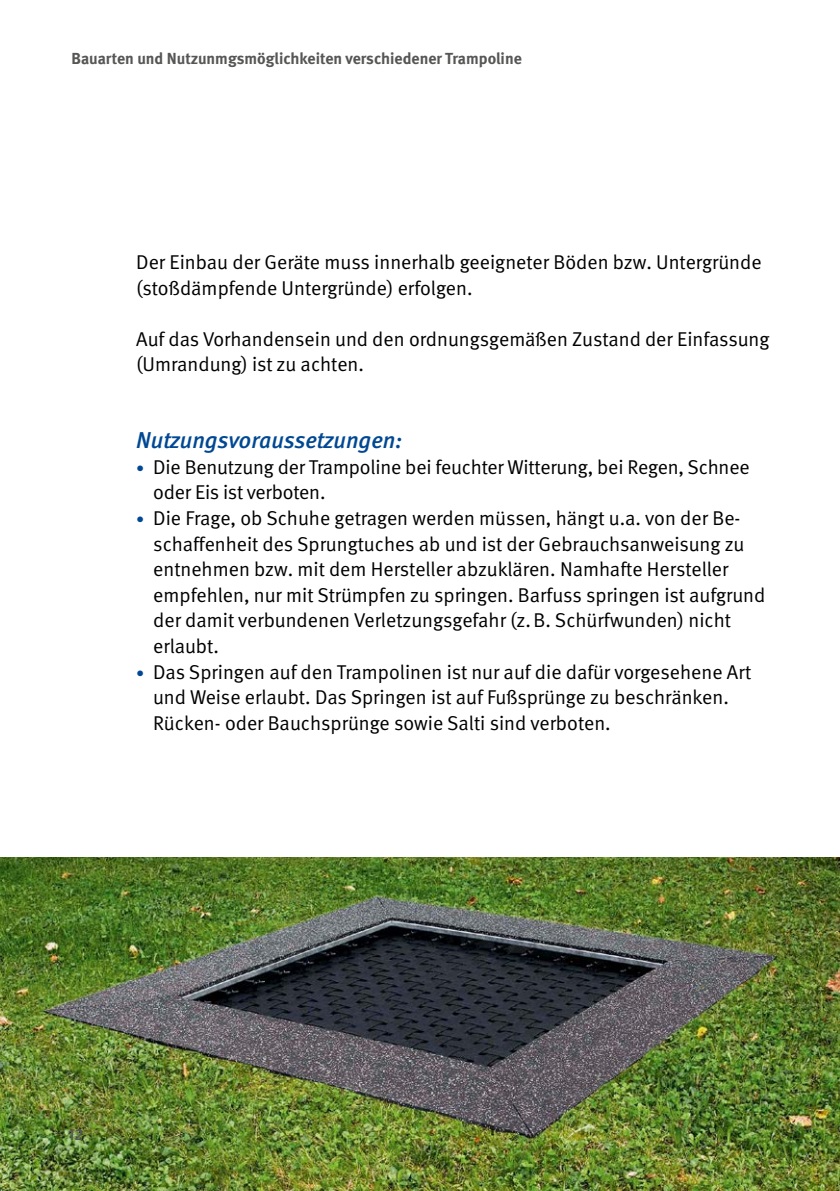
<style>
.page{position:relative;width:840px;height:1191px;background:#fff}
.page>*{position:absolute;margin:0;border:0;box-sizing:border-box;transform-origin:0 0}
.H4_ohne_Zahl{font:italic 500 23px "DGUV Meta";color:#004893}
.FT{font:20px/25.6px "DGUV Meta";color:#000}
.t1{font:700 16px "DGUV Meta";color:#565655}
.t2{font:500 16px "DGUV Meta";color:#565655}
.s1{font-size:16px;color:#004893}
</style>
<div class="page">
<img style="left:0;top:858px;width:839px;height:333px">
<p class="t1" style="left:71px;top:49px;width:451px">Bauarten und Nutzunmgsmöglichkeiten verschiedener Trampoline</p>
<p class="FT" style="left:136px;top:250px;width:626px">Der Einbau der Geräte muss innerhalb geeigneter Böden bzw. Untergründe (stoßdämpfende Untergründe) erfolgen.</p>
<p class="FT" style="left:136px;top:326px;width:634px">Auf das Vorhandensein und den ordnungsgemäßen Zustand der Einfassung (Umrandung) ist zu achten.</p>
<h2 class="H4_ohne_Zahl" style="left:136px;top:426px;width:267px">Nutzungsvoraussetzungen:</h2>
<p class="FT" style="left:153px;top:454px;width:597px;text-indent:-17px"><span class="s1">•</span> Die Benutzung der Trampoline bei feuchter Witterung, bei Regen, Schnee oder Eis ist verboten.</p>
<p class="FT" style="left:153px;top:506px;width:613px;text-indent:-17px"><span class="s1">•</span> Die Frage, ob Schuhe getragen werden müssen, hängt u.a. von der Be&shy;schaffenheit des Sprungtuches ab und ist der Gebrauchsanweisung zu entnehmen bzw. mit dem Hersteller abzuklären. Namhafte Hersteller empfehlen, nur mit Strümpfen zu springen. Barfuss springen ist aufgrund der damit verbundenen Verletzungsgefahr (z.B. Schürfwunden) nicht erlaubt.</p>
<p class="FT" style="left:153px;top:659px;width:599px;text-indent:-17px"><span class="s1">•</span> Das Springen auf den Trampolinen ist nur auf die dafür vorgesehene Art und Weise erlaubt. Das Springen ist auf Fußsprünge zu beschränken.<br>Rücken- oder Bauchsprünge sowie Salti sind verboten.</p>
<p class="t2" style="left:68px;top:1124px;width:17px">12</p>
</div>
